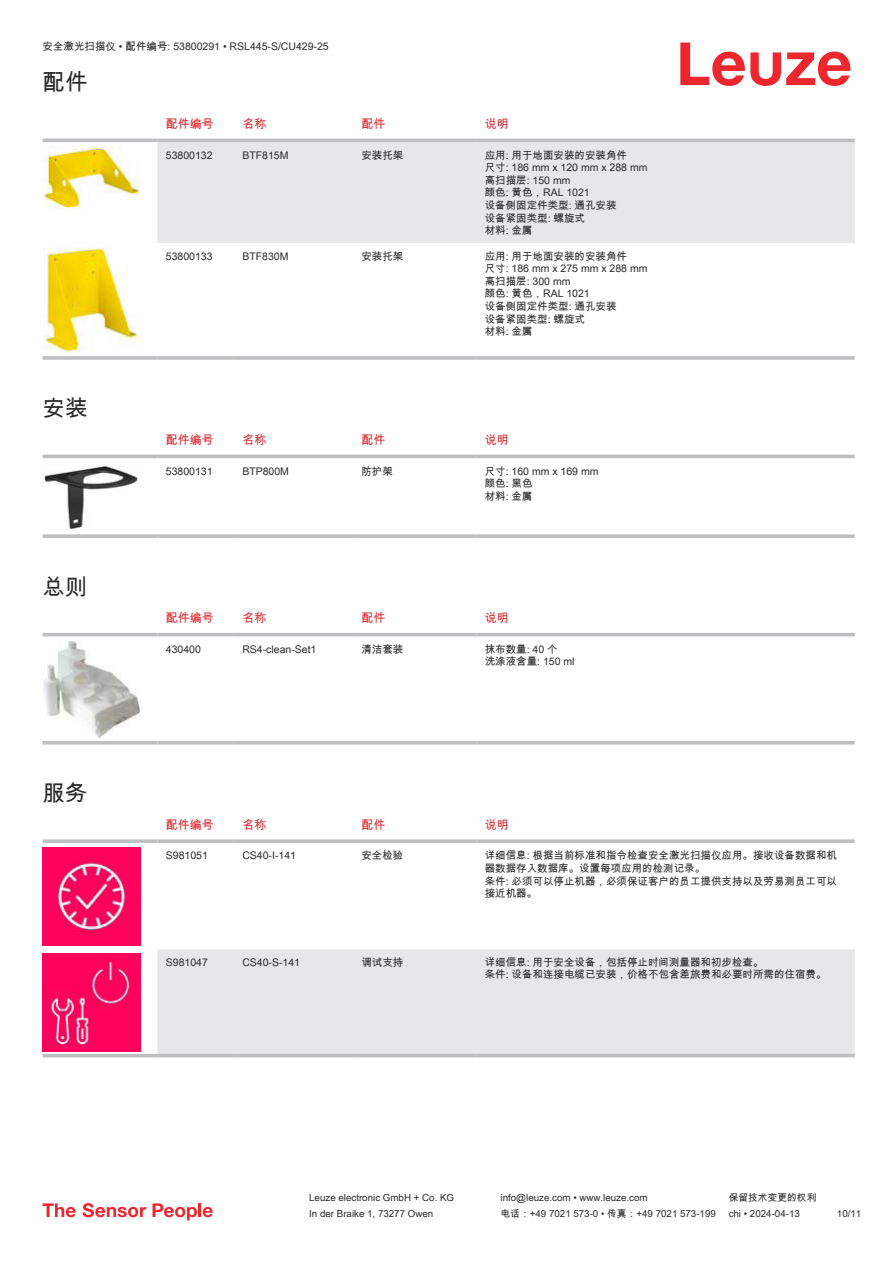
<style>
.page{position:relative;width:893px;height:1263px;background:#fff}
.page>*{position:absolute;margin:0;border:0;box-sizing:border-box;transform-origin:0 0}
.t1{font:22.5px "Arial Unicode MS";color:#2b292a}
.t2{font:12px "Arial Unicode MS";color:#db2a30}
.t3{font:10.5px/12.6px "Arial Unicode MS";color:#2b292a}
.t4{font:9.75px "Arial Unicode MS";color:#2b292a}
</style>
<div class="page">
<svg style="left:680px;top:43px;width:170px;height:43px"></svg>
<svg style="left:43px;top:138px;width:812px;height:49px"></svg>
<div style="left:157px;top:142px;width:698px;height:101px;background:#e6e7e9"></div>
<hr style="left:43px;top:139px;width:114px;height:3px;background:#bdbfc1">
<hr style="left:157px;top:139px;width:77px;height:3px;background:#bdbfc1">
<hr style="left:234px;top:139px;width:119px;height:3px;background:#bdbfc1">
<hr style="left:353px;top:139px;width:123px;height:3px;background:#bdbfc1">
<hr style="left:476px;top:139px;width:379px;height:3px;background:#bdbfc1">
<hr style="left:43px;top:356px;width:114px;height:4px;background:#bdbfc1">
<hr style="left:157px;top:356px;width:77px;height:4px;background:#c7c9cb">
<hr style="left:234px;top:356px;width:119px;height:4px;background:#bdbfc1">
<hr style="left:353px;top:356px;width:123px;height:4px;background:#bdbfc1">
<hr style="left:476px;top:356px;width:379px;height:4px;background:#c7c9cb">
<img style="left:43px;top:146px;width:97px;height:63px">
<img style="left:43px;top:247px;width:97px;height:107px">
<div style="left:43px;top:454px;width:812px;height:5px;background:#eeefef"></div>
<hr style="left:43px;top:455px;width:114px;height:3px;background:#bdbfc1">
<hr style="left:157px;top:455px;width:77px;height:3px;background:#bdbfc1">
<hr style="left:234px;top:455px;width:119px;height:3px;background:#bdbfc1">
<hr style="left:353px;top:455px;width:123px;height:3px;background:#bdbfc1">
<hr style="left:476px;top:455px;width:379px;height:3px;background:#bdbfc1">
<svg style="left:43px;top:534px;width:114px;height:4px"></svg>
<svg style="left:157px;top:534px;width:77px;height:4px"></svg>
<svg style="left:234px;top:534px;width:119px;height:4px"></svg>
<svg style="left:353px;top:534px;width:123px;height:4px"></svg>
<svg style="left:476px;top:534px;width:379px;height:4px;background:#c3c5c7"></svg>
<img style="left:43px;top:465px;width:95px;height:67px">
<svg style="left:43px;top:632px;width:812px;height:113px"></svg>
<hr style="left:43px;top:633px;width:114px;height:3px;background:#bdbfc1">
<hr style="left:157px;top:633px;width:77px;height:3px;background:#bdbfc1">
<hr style="left:234px;top:633px;width:119px;height:3px;background:#bdbfc1">
<hr style="left:353px;top:633px;width:123px;height:3px;background:#bdbfc1">
<hr style="left:476px;top:633px;width:379px;height:3px;background:#bdbfc1">
<hr style="left:43px;top:741px;width:114px;height:3px;background:#bdbfc1">
<hr style="left:157px;top:741px;width:77px;height:3px;background:#bdbfc1">
<hr style="left:234px;top:741px;width:119px;height:3px;background:#bdbfc1">
<hr style="left:353px;top:741px;width:123px;height:3px;background:#bdbfc1">
<hr style="left:476px;top:741px;width:379px;height:3px;background:#bdbfc1">
<img style="left:43px;top:641px;width:97px;height:97px">
<svg style="left:43px;top:847px;width:812px;height:211px"></svg>
<div style="left:157px;top:949px;width:698px;height:105px;background:#e6e7e9"></div>
<svg style="left:43px;top:839px;width:114px;height:4px"></svg>
<svg style="left:157px;top:839px;width:77px;height:4px"></svg>
<svg style="left:234px;top:839px;width:119px;height:4px"></svg>
<svg style="left:353px;top:839px;width:123px;height:4px"></svg>
<svg style="left:476px;top:839px;width:379px;height:4px;background:#c4c5c7"></svg>
<hr style="left:43px;top:1054px;width:114px;height:3px;background:#bdbfc1">
<hr style="left:157px;top:1054px;width:77px;height:3px;background:#bdbfc1">
<hr style="left:234px;top:1054px;width:119px;height:3px;background:#bdbfc1">
<hr style="left:353px;top:1054px;width:123px;height:3px;background:#bdbfc1">
<hr style="left:476px;top:1054px;width:379px;height:3px;background:#bdbfc1">
<img style="left:43px;top:847px;width:97px;height:98px">
<img style="left:43px;top:953px;width:97px;height:98px">
<svg style="left:43px;top:1203px;width:33px;height:14px"></svg>
<svg style="left:83px;top:1203px;width:63px;height:14px"></svg>
<svg style="left:153px;top:1203px;width:44px;height:17px"></svg>
<hr style="left:198px;top:1203px;width:3px;height:14px;background:#ed272d">
<svg style="left:203px;top:1207px;width:10px;height:10px"></svg>
<p class="t3" style="left:43px;top:40px;width:288px">安全激光扫描仪 • 配件编号: 53800291 • RSL445-S/CU429-25</p>
<h1 class="t1" style="left:43px;top:66px;width:46px">配件</h1>
<p class="t2" style="left:166px;top:115px;width:49px">配件编号</p>
<p class="t2" style="left:242px;top:115px;width:25px">名称</p>
<p class="t2" style="left:361px;top:115px;width:25px">配件</p>
<p class="t2" style="left:485px;top:115px;width:25px">说明</p>
<p class="t3" style="left:166px;top:148px;width:48px">53800132</p>
<p class="t3" style="left:242px;top:148px;width:48px">BTF815M</p>
<p class="t3" style="left:361px;top:148px;width:43px">安装托架</p>
<p class="t3" style="left:485px;top:148px;width:164px">应用: 用于地面安装的安装角件<br>尺寸: 186 mm x 120 mm x 288 mm高扫描层: 150 mm<br>颜色: 黄色，RAL 1021<br>设备侧固定件类型: 通孔安装<br>设备紧固类型: 螺旋式<br>材料: 金属</p>
<p class="t3" style="left:166px;top:249px;width:48px">53800133</p>
<p class="t3" style="left:242px;top:249px;width:48px">BTF830M</p>
<p class="t3" style="left:361px;top:249px;width:43px">安装托架</p>
<p class="t3" style="left:485px;top:249px;width:164px">应用: 用于地面安装的安装角件<br>尺寸: 186 mm x 275 mm x 288 mm高扫描层: 300 mm<br>颜色: 黄色，RAL 1021<br>设备侧固定件类型: 通孔安装<br>设备紧固类型: 螺旋式<br>材料: 金属</p>
<h1 class="t1" style="left:43px;top:392px;width:46px">安装</h1>
<h1 class="t1" style="left:43px;top:570px;width:46px">总则</h1>
<h1 class="t1" style="left:43px;top:777px;width:46px">服务</h1>
<p class="t2" style="left:166px;top:431px;width:49px">配件编号</p>
<p class="t2" style="left:242px;top:431px;width:25px">名称</p>
<p class="t2" style="left:361px;top:431px;width:25px">配件</p>
<p class="t2" style="left:485px;top:431px;width:25px">说明</p>
<p class="t3" style="left:166px;top:464px;width:48px">53800131</p>
<p class="t3" style="left:242px;top:464px;width:48px">BTP800M</p>
<p class="t3" style="left:361px;top:464px;width:33px">防护架</p>
<p class="t3" style="left:485px;top:464px;width:115px">尺寸: 160 mm x 169 mm颜色: 黑色<br>材料: 金属</p>
<p class="t2" style="left:166px;top:609px;width:49px">配件编号</p>
<p class="t2" style="left:242px;top:609px;width:25px">名称</p>
<p class="t2" style="left:361px;top:609px;width:25px">配件</p>
<p class="t2" style="left:485px;top:609px;width:25px">说明</p>
<p class="t3" style="left:166px;top:643px;width:37px">430400</p>
<p class="t3" style="left:242px;top:643px;width:76px">RS4-clean-Set1</p>
<p class="t3" style="left:361px;top:643px;width:43px">清洁套装</p>
<p class="t3" style="left:485px;top:643px;width:91px">抹布数量: 40 个<br>洗涤液含量: 150 ml</p>
<p class="t2" style="left:166px;top:816px;width:49px">配件编号</p>
<p class="t2" style="left:242px;top:816px;width:25px">名称</p>
<p class="t2" style="left:361px;top:816px;width:25px">配件</p>
<p class="t2" style="left:485px;top:816px;width:25px">说明</p>
<p class="t3" style="left:166px;top:849px;width:44px">S981051</p>
<p class="t3" style="left:242px;top:849px;width:55px">CS40-I-141</p>
<p class="t3" style="left:361px;top:849px;width:43px">安全检验</p>
<p class="t3" style="left:485px;top:849px;width:354px">详细信息: 根据当前标准和指令检查安全激光扫描仪应用。接收设备数据和机器数据存入 数据库。设置每项应用的检测记录。<br>条件: 必须可以停止机器，必须保证客户的员工提供支持以及劳易测员工可以接近机 器。</p>
<p class="t3" style="left:166px;top:955px;width:44px">S981047</p>
<p class="t3" style="left:242px;top:955px;width:59px">CS40-S-141</p>
<p class="t3" style="left:361px;top:955px;width:43px">调试支持</p>
<p class="t3" style="left:485px;top:955px;width:343px">详细信息: 用于安全设备，包括停止时间测量器和初步检查。<br>条件: 设备和连接电缆已安装，价格不包含差旅费和必要时所需的住宿费。</p>
<p class="t4" style="left:309px;top:1191px;width:146px">Leuze electronic GmbH + Co. KG</p>
<p class="t4" style="left:501px;top:1191px;width:149px">info@leuze.com • www.leuze.com</p>
<p class="t4" style="left:729px;top:1191px;width:89px">保留技术变更的权利</p>
<p class="t4" style="left:309px;top:1206px;width:126px">In der Braike 1, 73277 Owen</p>
<p class="t4" style="left:501px;top:1206px;width:217px">电话：+49 7021 573-0 • 传真：+49 7021 573-199</p>
<p class="t4" style="left:729px;top:1206px;width:73px">chi • 2024-04-13</p>
<p class="t4" style="left:837px;top:1206px;width:26px">10/11</p>
</div>
